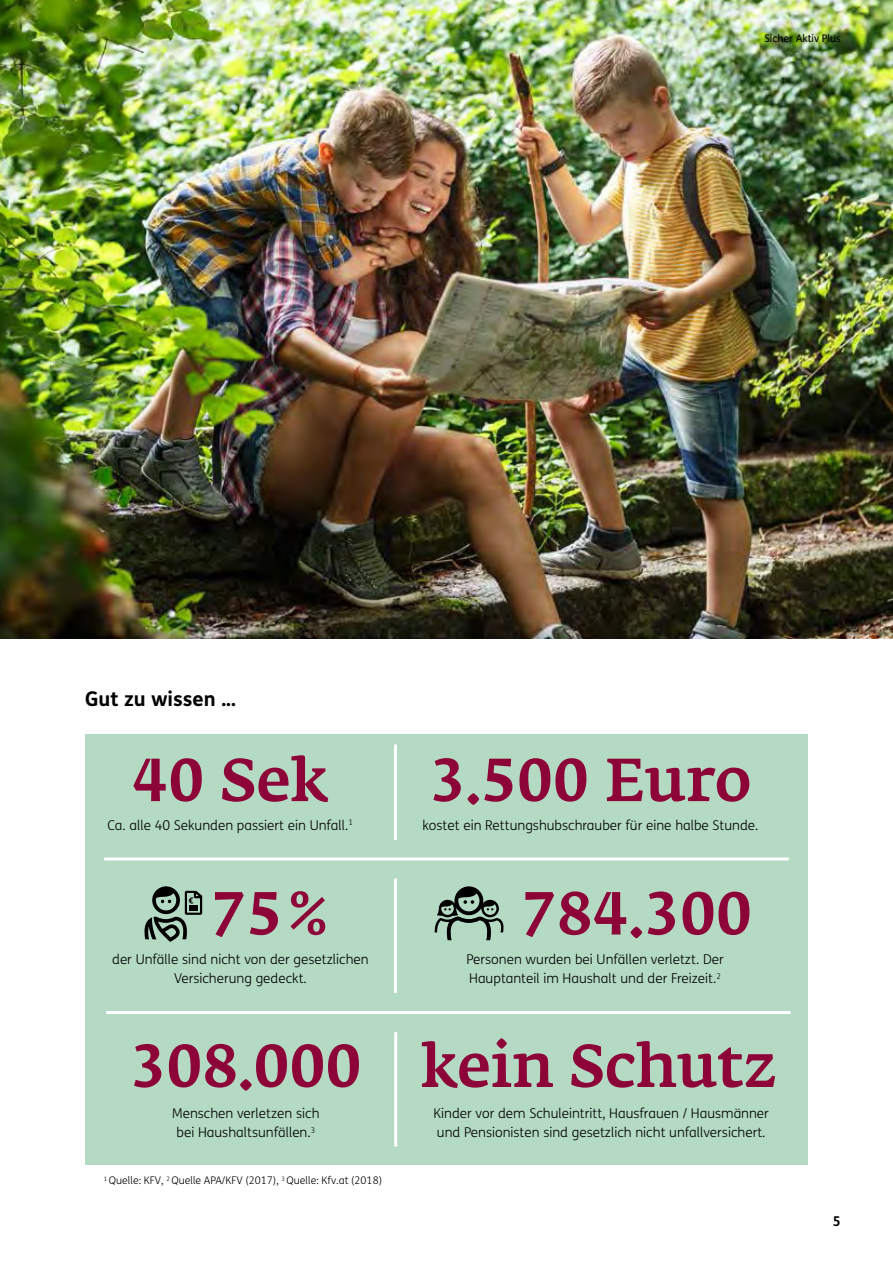
<style>
.page{position:relative;width:893px;height:1263px;background:#fff}
.page>*{position:absolute;margin:0;border:0;box-sizing:border-box;transform-origin:0 0}
.t1{font:500 60px "Fedra Serif A Pro";color:#8d0439}
.t2{font:700 20.25px "FS Me";color:#000}
.t3{font:300 13.5px/19.2px "FS Me";color:#000;text-align:center}
.t4{font:700 13.5px "FS Me";color:#000}
.t5{font:300 10.5px "FS Me";color:#000}
.t6{font:10.5px "FS Me";color:#000}
</style>
<div class="page">
<div style="left:85px;top:735px;width:723px;height:430px;background:#b4dac3"></div>
<hr style="left:394px;top:744px;width:3px;height:96px;background:#fff">
<hr style="left:104px;top:857px;width:685px;height:3px;background:#fff">
<hr style="left:394px;top:878px;width:3px;height:115px;background:#fff">
<svg style="left:144px;top:886px;width:58px;height:56px"></svg>
<svg style="left:435px;top:886px;width:69px;height:54px"></svg>
<img style="left:0;top:0;width:893px;height:638px">
<hr style="left:106px;top:1011px;width:685px;height:3px;background:#fff">
<hr style="left:394px;top:1032px;width:3px;height:114px;background:#fff">
<p class="t6" style="left:764px;top:31px;width:78px">Sicher Aktiv Plus</p>
<h2 class="t2" style="left:85px;top:683px;width:152px">Gut zu wissen ...</h2>
<h1 class="t1" style="left:132px;top:745px;width:198px">40 Sek</h1>
<p class="t3" style="left:108px;top:815px;width:247px">Ca. alle 40 Sekunden passiert ein Unfall.<sup>1</sup></p>
<h1 class="t1" style="left:210px;top:879px;width:117px">75%</h1>
<h1 class="t1" style="left:430px;top:745px;width:323px">3.500 Euro</h1>
<p class="t3" style="left:423px;top:815px;width:337px">kostet ein Rettungshubschrauber für eine halbe Stunde.</p>
<h1 class="t1" style="left:521px;top:879px;width:233px">784.300</h1>
<p class="t3" style="left:112px;top:949px;width:258px">der Unfälle sind nicht von der gesetzlichen<br>Versicherung gedeckt.</p>
<p class="t3" style="left:466px;top:949px;width:259px;text-align:left">Personen wurden bei Unfällen verletzt. Der<br>Hauptanteil im Haushalt und der Freizeit.<sup>2</sup></p>
<h1 class="t1" style="left:130px;top:1031px;width:233px">308.000</h1>
<p class="t3" style="left:172px;top:1103px;width:149px">Menschen verletzen sich bei Haushaltsunfällen.<sup>3</sup></p>
<p class="t5" style="left:104px;top:1173px;width:280px"><sup>1</sup> Quelle: KFV, <sup>2</sup> Quelle APA/KFV (2017), <sup>3</sup> Quelle: Kfv.at (2018)</p>
<h1 class="t1" style="left:421px;top:1031px;width:357px">kein Schutz</h1>
<p class="t3" style="left:433px;top:1103px;width:337px;text-align:left">Kinder vor dem Schuleintritt, Hausfrauen / Hausmänner und Pensionisten sind gesetzlich nicht unfallversichert.</p>
<p class="t4" style="left:833px;top:1211px;width:9px">5</p>
</div>
